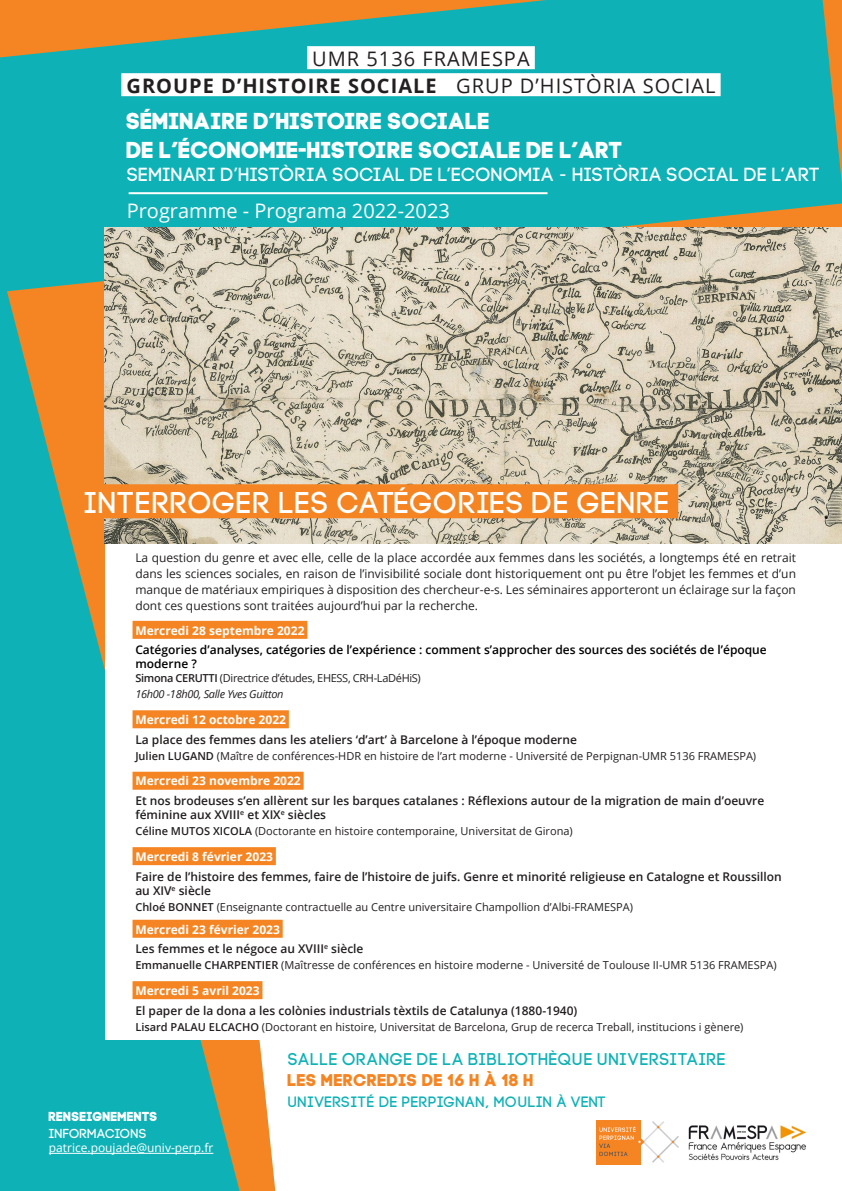
<style>
.page{position:relative;width:842px;height:1191px;background:#fff}
.page>*{position:absolute;margin:0;border:0;box-sizing:border-box;transform-origin:0 0}
.t1{font:30px "Code Pro";letter-spacing:.02em;color:#fff}
.t2{font:23px "Code Pro Bold";color:#fff}
.t3{font:700 20px "Open Sans";letter-spacing:.05em;color:#231f20}
.t4{font:20px "Open Sans";color:#fff}
.t5{font:20px "Open Sans";letter-spacing:.05em;color:#231f20}
.t6{font:19px "Code Pro";color:#fff}
.t7{font:17px "Code Pro";letter-spacing:.03em;color:#0eb2b6}
.t8{font:17px "Code Pro Bold";letter-spacing:.02em;color:#f58523}
.t9{font:15px "Code Pro Demo";letter-spacing:.02em;color:#0eb2b6}
.t10{font:13px "Code Pro Bold";color:#fff}
.t11{font:13px "Code Pro";color:#fff}
.t12{font:600 12px/14px "Open Sans";color:#231f20}
.t13{font:12px/16px "Open Sans";color:#231f20;text-align:justify}
.t14{font:700 12px "Open Sans";color:#fff}
.t15{font:600 12px/14px "Open Sans";color:#000}
.t16{font:12px "Open Sans";color:#fff}
.t17{font:11px "Open Sans";color:#231f20}
.t18{font:11px "Open Sans";letter-spacing:-.03em;color:#231f20}
.t19{font:italic 11px "Open Sans";letter-spacing:-.03em;color:#231f20}
.s1{font-weight:400}
.s2{font-weight:600}
</style>
<div class="page">
<svg style="left:0;top:292px;width:240px;height:899px;background:#37aa9c"></svg>
<svg style="left:0;top:0;width:842px;height:292px;background:#29ada5"></svg>
<div style="left:106px;top:543px;width:736px;height:98px;background:#fff"></div>
<img style="left:105px;top:228px;width:737px;height:315px">
<div style="left:76px;top:484px;width:602px;height:34px;background:#f58523"></div>
<div style="left:596px;top:1120px;width:44px;height:44px;background:#f58523"></div>
<svg style="left:599px;top:1121px;width:80px;height:41px"></svg>
<img style="left:688px;top:1125px;width:118px;height:35px">
<div style="left:105px;top:636px;width:736px;height:403px;background:#fff"></div>
<hr style="left:129px;top:192px;width:418px;height:2px;background:#fff">
<hr style="left:49px;top:1153px;width:164px;height:1px;background:#fff">
<div style="left:133px;top:621px;width:174px;height:18px;background:#f58523"></div>
<div style="left:133px;top:710px;width:156px;height:18px;background:#f58523"></div>
<div style="left:133px;top:771px;width:171px;height:18px;background:#f58523"></div>
<div style="left:133px;top:847px;width:143px;height:18px;background:#f58523"></div>
<div style="left:133px;top:919px;width:150px;height:18px;background:#f58523"></div>
<div style="left:133px;top:981px;width:129px;height:18px;background:#f58523"></div>
<div style="left:307px;top:46px;width:228px;height:23px;background:#fff"></div>
<div style="left:121px;top:73px;width:600px;height:23px;background:#fff"></div>
<p class="t5" style="left:312px;top:45px;width:219px">UMR 5136 FRAMESPA</p>
<p class="t3" style="left:127px;top:72px;width:590px">GROUPE D’HISTOIRE SOCIALE <span class="s1">GRUP D’HISTÒRIA SOCIAL</span></p>
<p class="t2" style="left:127px;top:107px;width:365px">SÉMINAIRE D’HISTOIRE SOCIALE</p>
<p class="t2" style="left:127px;top:136px;width:498px">DE L’ÉCONOMIE-HISTOIRE SOCIALE DE L’ART</p>
<p class="t6" style="left:127px;top:164px;width:694px">SEMINARI D’HISTÒRIA SOCIAL DE L’ECONOMIA - HISTÒRIA SOCIAL DE L’ART</p>
<p class="t4" style="left:127px;top:197px;width:325px">Programme - Programa 2022-2023</p>
<p class="t1" style="left:84px;top:485px;width:587px">INTERROGER LES CATÉGORIES DE GENRE</p>
<p class="t13" style="left:135px;top:549px;width:662px">La question du genre et avec elle, celle de la place accordée aux femmes dans les sociétés, a longtemps été en retrait dans les sciences sociales, en raison de l’invisibilité sociale dont historiquement ont pu être l’objet les femmes et d’un manque de matériaux empiriques à disposition des chercheur-e-s. Les séminaires apporteront un éclairage sur la façon dont ces questions sont traitées aujourd’hui par la recherche.</p>
<p class="t14" style="left:135px;top:622px;width:171px">Mercredi 28 septembre 2022</p>
<p class="t15" style="left:135px;top:642px;width:633px">Catégories d’analyses, catégories de l’expérience : comment s’approcher des sources des sociétés de l’époque moderne ?</p>
<p class="t18" style="left:135px;top:671px;width:287px"><span class="s2">Simona CERUTTI</span> (Directrice d’études, EHESS, CRH-LaDéHiS)</p>
<p class="t19" style="left:135px;top:687px;width:150px">16h00 -18h00, Salle Yves Guitton</p>
<p class="t14" style="left:135px;top:711px;width:152px">Mercredi 12 octobre 2022</p>
<p class="t12" style="left:135px;top:732px;width:443px">La place des femmes dans les ateliers ‘d’art’ à Barcelone à l’époque moderne</p>
<p class="t17" style="left:135px;top:748px;width:622px"><span class="s2">Julien LUGAND</span> (Maître de conférences-HDR en histoire de l’art moderne - Université de Perpignan-UMR 5136 FRAMESPA)</p>
<p class="t14" style="left:135px;top:772px;width:167px">Mercredi 23 novembre 2022</p>
<p class="t12" style="left:135px;top:793px;width:630px">Et nos brodeuses s’en allèrent sur les barques catalanes : Réflexions autour de la migration de main d’oeuvre féminine aux XVIII<sup>e</sup> et XIX<sup>e</sup> siècles</p>
<p class="t17" style="left:135px;top:823px;width:439px"><span class="s2">Céline MUTOS XICOLA</span> (Doctorante en histoire contemporaine, Universitat de Girona)</p>
<p class="t14" style="left:135px;top:848px;width:139px">Mercredi 8 février 2023</p>
<p class="t12" style="left:135px;top:869px;width:648px">Faire de l’histoire des femmes, faire de l’histoire de juifs. Genre et minorité religieuse en Catalogne et Roussillon au XIV<sup>e</sup> siècle</p>
<p class="t17" style="left:135px;top:899px;width:499px"><span class="s2">Chloé BONNET</span> (Enseignante contractuelle au Centre universitaire Champollion d’Albi-FRAMESPA)</p>
<p class="t14" style="left:135px;top:920px;width:146px">Mercredi 23 février 2023</p>
<p class="t12" style="left:135px;top:941px;width:230px">Les femmes et le négoce au XVIII<sup>e</sup> siècle</p>
<p class="t17" style="left:135px;top:957px;width:643px"><span class="s2">Emmanuelle CHARPENTIER</span> (Maîtresse de conférences en histoire moderne - Université de Toulouse II-UMR 5136 FRAMESPA)</p>
<p class="t14" style="left:135px;top:982px;width:126px">Mercredi 5 avril 2023</p>
<p class="t12" style="left:135px;top:1003px;width:443px">El paper de la dona a les colònies industrials tèxtils de Catalunya (1880-1940)</p>
<p class="t17" style="left:135px;top:1019px;width:610px"><span class="s2">Lisard PALAU ELCACHO</span> (Doctorant en histoire, Universitat de Barcelona, Grup de recerca Treball, institucions i gènere)</p>
<p class="t10" style="left:49px;top:1108px;width:110px">RENSEIGNEMENTS</p>
<p class="t11" style="left:49px;top:1126px;width:99px">INFORMACIONS</p>
<p class="t16" style="left:49px;top:1139px;width:166px">patrice.poujade@univ-perp.fr</p>
<p class="t7" style="left:288px;top:1049px;width:439px">SALLE ORANGE DE LA BIBLIOTHÈQUE UNIVERSITAIRE</p>
<p class="t8" style="left:288px;top:1070px;width:248px">LES MERCREDIS DE 16 H À 18 H</p>
<p class="t9" style="left:288px;top:1094px;width:320px">UNIVERSITÉ DE PERPIGNAN, MOULIN À VENT</p>
</div>
